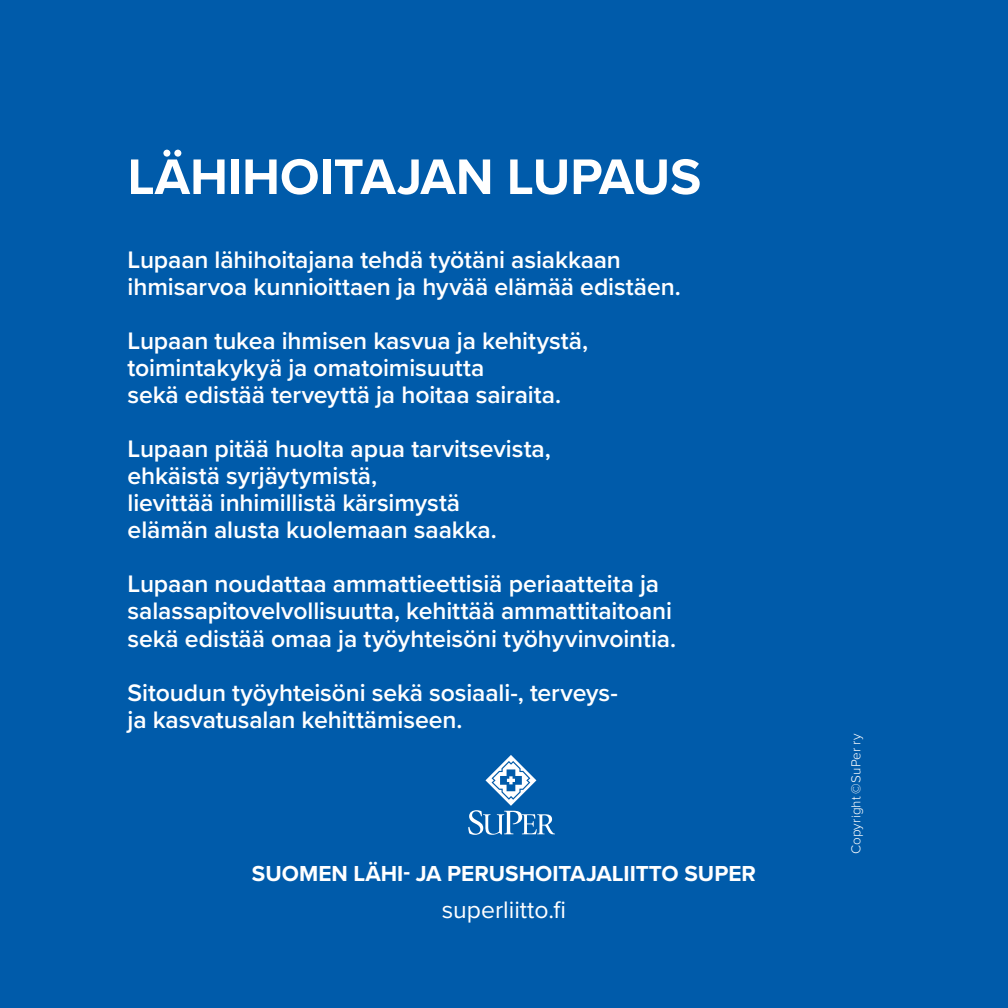
<style>
.page{position:relative;width:1008px;height:1008px;background:#005baa}
.page>*{position:absolute;margin:0;border:0;box-sizing:border-box;transform-origin:0 0}
.t1{font:700 51.75px "Proxima Nova";color:#fff}
.t2{font:600 24.75px/27px "Proxima Nova";letter-spacing:-.005em;color:#fff}
.t3{font:24.75px "Proxima Nova";color:#fff}
.t4{font:700 22.5px "Proxima Nova";color:#fff}
.t5{font:300 13.5px "Proxima Nova";letter-spacing:.005em;color:#fff}
</style>
<div class="page">
<svg style="left:468px;top:755px;width:87px;height:80px"></svg>
<h1 class="t1" style="left:128px;top:138px;width:575px">LÄHIHOITAJAN LUPAUS</h1>
<p class="t2" style="left:128px;top:246px;width:555px">Lupaan lähihoitajana tehdä työtäni asiakkaan ihmisarvoa kunnioittaen ja hyvää elämää edistäen.</p>
<p class="t2" style="left:128px;top:327px;width:462px">Lupaan tukea ihmisen kasvua ja kehitystä, toimintakykyä ja omatoimisuutta<br>sekä edistää terveyttä ja hoitaa sairaita.</p>
<p class="t2" style="left:128px;top:435px;width:425px">Lupaan pitää huolta apua tarvitsevista, ehkäistä syrjäytymistä,<br>lievittää inhimillistä kärsimystä<br>elämän alusta kuolemaan saakka.</p>
<p class="t2" style="left:128px;top:570px;width:550px">Lupaan noudattaa ammattieettisiä periaatteita ja salassapitovelvollisuutta, kehittää ammattitaitoani sekä edistää omaa ja työyhteisöni työhyvinvointia.</p>
<p class="t2" style="left:128px;top:678px;width:492px">Sitoudun työyhteisöni sekä sosiaali-, terveys&shy;ja kasvatusalan kehittämiseen.</p>
<p class="t4" style="left:252px;top:857px;width:505px">SUOMEN LÄHI- JA PERUSHOITAJALIITTO SUPER</p>
<p class="t3" style="left:442px;top:891px;width:126px">superliitto.fi</p>
<p class="t5" style="left:846px;top:854px;width:122px;rotate:-90deg">Copyright ©SuPer ry</p>
</div>
